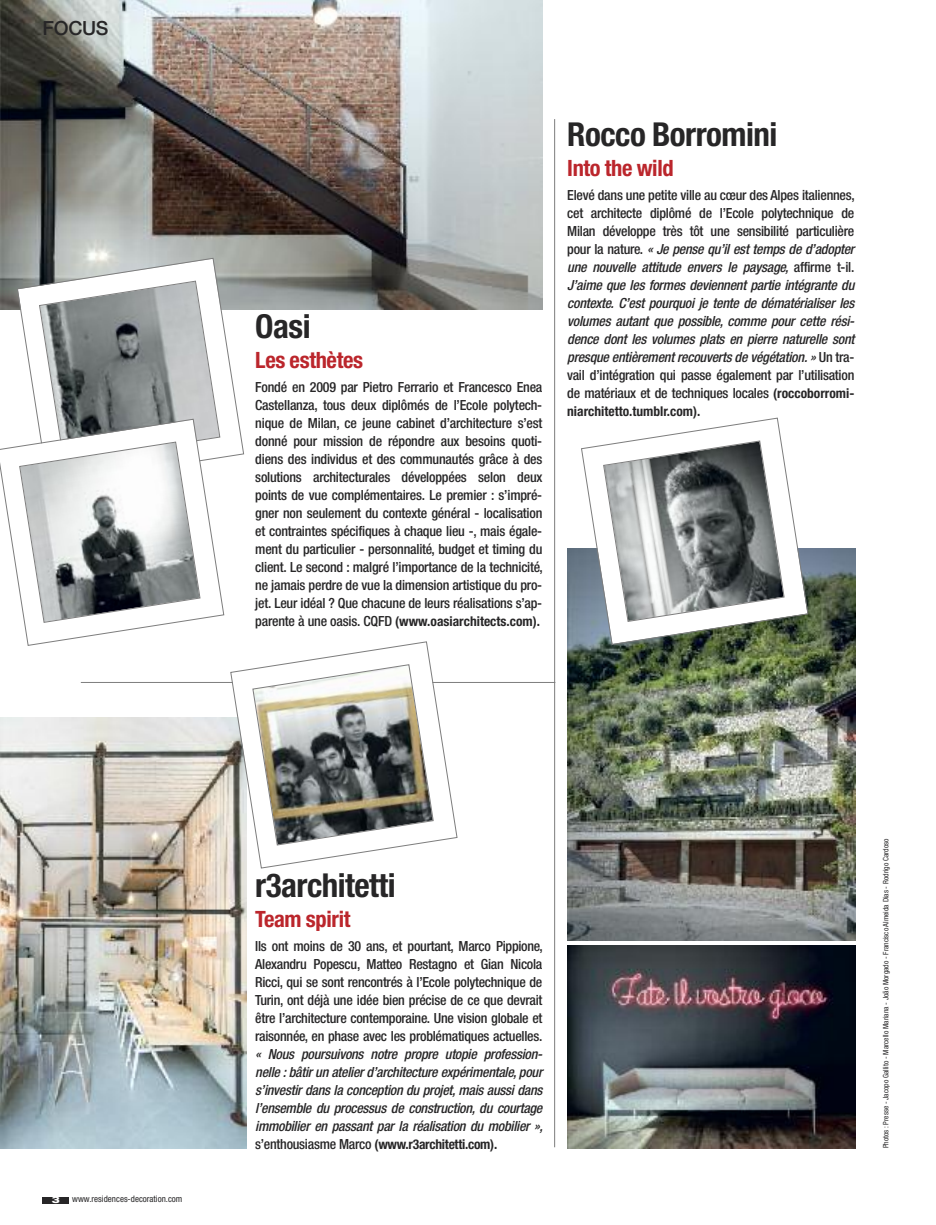
<style>
.page{position:relative;width:936px;height:1225px;background:#fff}
.page>*{position:absolute;margin:0;border:0;box-sizing:border-box;transform-origin:0 0}
.t1{font:700 condensed 33px "Helvetica Neue LT Std";letter-spacing:-.015em;color:#272627}
.t2{font:700 condensed 22.5px "Helvetica Neue LT Std";letter-spacing:-.015em;color:#bb262c}
.t3{font:500 19.5px "Helvetica Neue LT Std";letter-spacing:-.015em;color:#272627}
.t4{font:500 condensed 13.95px/18px "Helvetica Neue LT Std";letter-spacing:-.02em;color:#272627;text-align:justify}
.t5{font:italic 500 condensed 13.95px/18px "Helvetica Neue LT Std";letter-spacing:-.02em;color:#272627}
.t6{font:700 condensed 13.5px "Helvetica Neue LT Std";color:#272627}
.t7{font:700 condensed 13.5px "Helvetica Neue LT Std";letter-spacing:-.02em;color:#272627}
.t8{font:condensed 9px "Helvetica Neue LT Std";color:#272627}
.t9{font:800 expanded 9px "Helvetica Neue LT Std";color:#fff}
.t10{font:condensed 7.5px "Helvetica Neue LT Std";color:#272627}
.s1{font-weight:500;font-size:13.95px}
.s2{font-style:normal}
.s3{font-weight:700;font-style:normal;font-size:13.5px}
</style>
<div class="page">
<img style="left:0;top:0;width:542px;height:309px">
<img style="left:568px;top:549px;width:287px;height:392px">
<img style="left:568px;top:945px;width:287px;height:203px">
<hr style="left:554px;top:119px;width:1px;height:1028px;background:#7d7d7d">
<svg style="left:17px;top:257px;width:227px;height:201px"></svg>
<svg style="left:0;top:418px;width:224px;height:228px"></svg>
<svg style="left:19px;top:280px;width:202px;height:343px"></svg>
<svg style="left:580px;top:417px;width:228px;height:228px"></svg>
<svg style="left:602px;top:440px;width:182px;height:182px"></svg>
<div style="left:43px;top:1196px;width:26px;height:7px;background:#272627"></div>
<hr style="left:81px;top:682px;width:474px;height:1px;background:#7d7d7d">
<img style="left:0;top:717px;width:246px;height:431px">
<svg style="left:230px;top:641px;width:228px;height:228px"></svg>
<svg style="left:252px;top:664px;width:182px;height:182px"></svg>
<h3 class="t3" style="left:43px;top:21px;width:68px">FOCUS</h3>
<h1 class="t1" style="left:255px;top:315px;width:57px">Oasi</h1>
<h2 class="t2" style="left:255px;top:352px;width:109px">Les esthètes</h2>
<p class="t4" style="left:255px;top:379px;width:289px">Fondé en 2009 par Pietro Ferrario et Francesco Enea Castellanza, tous deux diplômés de l’Ecole polytech&shy;nique de Milan, ce jeune cabinet d’architecture s’est donné pour mission de répondre aux besoins quoti&shy;diens des individus et des communautés grâce à des solutions architecturales développées selon deux points de vue complémentaires. Le premier : s’impré&shy;gner non seulement du contexte général - localisation et contraintes spécifiques à chaque lieu -, mais égale&shy;ment du particulier - personnalité, budget et timing du client. Le second : malgré l’importance de la technicité, ne jamais perdre de vue la dimension artistique du pro&shy;jet. Leur idéal ? Que chacune de leurs réalisations s’ap-</p>
<p class="t6" style="left:255px;top:617px;width:286px"><span class="s1">parente à une oasis. CQFD</span> (www.oasiarchitects.com).</p>
<h1 class="t1" style="left:567px;top:123px;width:212px">Rocco Borromini</h1>
<h2 class="t2" style="left:567px;top:160px;width:108px">Into the wild</h2>
<p class="t5" style="left:567px;top:187px;width:289px"><span class="s2">Elevé dans une petite ville au cœur des Alpes italiennes, cet architecte diplômé de l’Ecole polytechnique de Milan développe très tôt une sensibilité particulière pour la nature.</span> « Je pense qu’il est temps de d’adopter une nouvelle attitude envers le paysage, <span class="s2">affirme t-il.<br></span>J’aime que les formes deviennent partie intégrante du contexte. C’est pourquoi je tente de dématérialiser les volumes autant que possible, comme pour cette rési&shy;dence dont les volumes plats en pierre naturelle sont presque entièrement recouverts de végétation. » <span class="s2">Un tra&shy;vail d’intégration qui passe également par l’utilisation de matériaux et de techniques locales</span> <span class="s3">(roccoborromi-</span></p>
<p class="t6" style="left:567px;top:407px;width:135px">niarchitetto.tumblr.com).</p>
<p class="t9" style="left:52px;top:1196px;width:9px">3</p>
<p class="t8" style="left:72px;top:1195px;width:112px">www.residences-decoration.com</p>
<h1 class="t1" style="left:255px;top:873px;width:142px">r3architetti</h1>
<h2 class="t2" style="left:255px;top:910px;width:97px">Team spirit</h2>
<p class="t4" style="left:255px;top:937px;width:289px">Ils ont moins de 30 ans, et pourtant, Marco Pippione, Alexandru Popescu, Matteo Restagno et Gian Nicola Ricci, qui se sont rencontrés à l’Ecole polytechnique de Turin, ont déjà une idée bien précise de ce que devrait être l’architecture contemporaine. Une vision globale et raisonnée, en phase avec les problématiques actuelles.</p>
<p class="t5" style="left:255px;top:1045px;width:289px">« Nous poursuivons notre propre utopie profession&shy;nelle : bâtir un atelier d’architecture expérimentale, pour s’investir dans la conception du projet, mais aussi dans l’ensemble du processus de construction, du courtage immobilier en passant par la réalisation du mobilier »,</p>
<p class="t7" style="left:255px;top:1139px;width:243px"><span class="s1">s’enthousiasme Marco</span> (www.r3architetti.com).</p>
<p class="t10" style="left:883px;top:1148px;width:311px;rotate:-90deg">Photos : Presse - Jacopo Gallito - Marcello Mariana - João Morgado - Francisco Almeida Dias - Rodrigo Cardoso</p>
</div>
